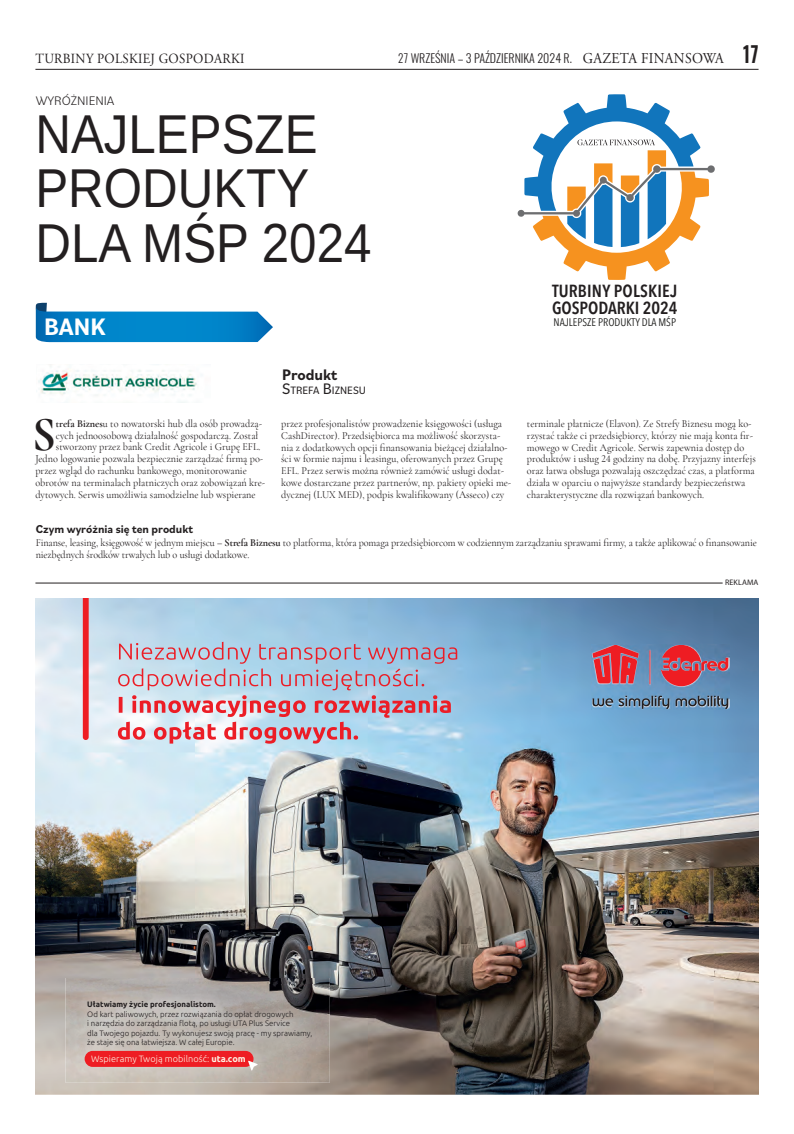
<style>
.page{position:relative;width:794px;height:1134px;background:#fff}
.page>*{position:absolute;margin:0;border:0;box-sizing:border-box;transform-origin:0 0}
.t1{font:54.7px/54.7px "Arimo";color:#231f20;scale:.9 1}
.t2{font:700 48.8px "Cormorant Garamond";color:#231f20;scale:.95 1}
.t3{font:700 25px "Bilo";color:#fff;scale:.95 1}
.t4{font:600 condensed 17.4px/16.9px "Avenir Next LT Pro";letter-spacing:.01em;color:#231f20}
.t5{font:700 16px "Bilo";color:#231f20;scale:.95 1}
.t6{font:14px "Adobe Garamond Pro";letter-spacing:.025em;color:#231f20;scale:.92 1}
.t7{font:300 13px "Bilo";color:#231f20}
.t8{font:300 12px "Oswald";color:#231f20;scale:.92 1}
.t9{font:700 12px "Bilo";color:#231f20;scale:.95 1}
.t10{font:11.2px "Bilo";color:#231f20;scale:.95 1}
.t11{font:condensed 10.9px "Avenir Next LT Pro";color:#1a1a18}
.t12{font:10.7px/11.9px "Cormorant Garamond";color:#231f20;scale:.95 1}
.t13{font:300 9.2px "Ubuntu";letter-spacing:.005em;color:#fef2e3}
.t14{font:8px "Myriad Pro";letter-spacing:.02em;color:#231f20}
.t15{font:300 7.8px/9.4px "Ubuntu";color:#231f20}
.t16{font:700 7.8px "Ubuntu";color:#231f20}
.s1{font-family:"Adobe Garamond Pro";font-weight:400;font-size:15px}
.s2{font-weight:600;font-size:22px}
.s3{font-size:16px}
.s4{font-weight:700}
</style>
<div class="page">
<hr style="left:35px;top:69px;width:723px;height:1px;background:#231f20">
<hr style="left:35px;top:583px;width:687px;height:1px;background:#231f20">
<img style="left:35px;top:599px;width:723px;height:495px">
<svg style="left:83px;top:599px;width:6px;height:141px"></svg>
<img style="left:65px;top:978px;width:265px;height:105px">
<img style="left:71px;top:985px;width:255px;height:78px">
<div style="left:85px;top:1051px;width:168px;height:16px;background:#ee1d23;border-radius:8px"></div>
<svg style="left:248px;top:1060px;width:10px;height:11px"></svg>
<svg style="left:118px;top:642px;width:339px;height:102px;background:#bfb6c8"></svg>
<img style="left:592px;top:644px;width:137px;height:65px">
<hr style="left:649px;top:650px;width:1px;height:34px;background:#ee1d23">
<svg style="left:661px;top:645px;width:67px;height:41px;background:#a35b72"></svg>
<svg style="left:592px;top:645px;width:47px;height:38px;background:#c74a5a"></svg>
<svg style="left:592px;top:696px;width:136px;height:12px;background:#65819a"></svg>
<svg style="left:517px;top:94px;width:198px;height:186px"></svg>
<svg style="left:36px;top:303px;width:237px;height:39px"></svg>
<img style="left:38px;top:364px;width:159px;height:39px">
<h3 class="t6" style="left:36px;top:53px;width:228px">TURBINY POLSKIEJ GOSPODARKI</h3>
<p class="t8" style="left:398px;top:54px;width:393px">27 WRZEŚNIA – 3 PAŹDZIERNIKA 2024 R. <span class="s1">GAZETA FINANSOWA</span> <span class="s2">17</span></p>
<p class="t7" style="left:36px;top:96px;width:80px">WYRÓŻNIENIA</p>
<h1 class="t1" style="left:35px;top:106px;width:375px">NAJLEPSZE<br>PRODUKTY<br>DLA MŚP 2024</h1>
<h3 class="t3" style="left:44px;top:318px;width:66px">BANK</h3>
<h3 class="t5" style="left:282px;top:369px;width:60px">Produkt</h3>
<p class="t10" style="left:282px;top:387px;width:90px"><span class="s3">S</span>TREFA <span class="s3">B</span>IZNESU</p>
<h3 class="t4" style="left:552px;top:283px;width:127px">TURBINY POLSKIEJ<br>GOSPODARKI 2024</h3>
<p class="t11" style="left:553px;top:316px;width:124px">NAJLEPSZE PRODUKTY DLA MŚP</p>
<h2 class="t2" style="left:32px;top:405px;width:27px">S</h2>
<p class="t12" style="left:56px;top:417px;width:218px"><span class="s4">trefa Biznes</span>u to nowatorski hub dla osób prowadzą-</p>
<p class="t12" style="left:56px;top:429px;width:214px">cych jednoosobową działalność gospodarczą. Został</p>
<p class="t12" style="left:56px;top:441px;width:217px">stworzony przez bank Credit Agricole i Grupę EFL.</p>
<p class="t12" style="left:35px;top:453px;width:241px">Jedno logowanie pozwala bezpiecznie zarządzać firmą po-</p>
<p class="t12" style="left:35px;top:465px;width:224px">przez wgląd do rachunku bankowego, monitorowanie</p>
<p class="t12" style="left:35px;top:477px;width:243px">obrotów na terminalach płatniczych oraz zobowiązań kre-</p>
<p class="t12" style="left:35px;top:489px;width:233px">dytowych. Serwis umożliwia samodzielne lub wspierane</p>
<p class="t9" style="left:36px;top:525px;width:167px">Czym wyróżnia się ten produkt</p>
<p class="t12" style="left:281px;top:417px;width:244px">przez profesjonalistów prowadzenie księgowości (usługa CashDirector). Przedsiębiorca ma możliwość skorzysta&shy;nia z dodatkowych opcji finansowania bieżącej działalno&shy;ści w formie najmu i leasingu, oferowanych przez Grupę EFL. Przez serwis można również zamówić usługi dodat&shy;kowe dostarczane przez partnerów, np. pakiety opieki me&shy;dycznej (LUX MED), podpis kwalifikowany (Asseco) czy</p>
<p class="t12" style="left:527px;top:417px;width:242px">terminale płatnicze (Elavon). Ze Strefy Biznesu mogą ko&shy;rzystać także ci przedsiębiorcy, którzy nie mają konta fir&shy;mowego w Credit Agricole. Serwis zapewnia dostęp do produktów i usług 24 godziny na dobę. Przyjazny interfejs oraz łatwa obsługa pozwalają oszczędzać czas, a platforma działa w oparciu o najwyższe standardy bezpieczeństwa charakterystyczne dla rozwiązań bankowych.</p>
<p class="t12" style="left:36px;top:536px;width:760px">Finanse, leasing, księgowość w jednym miejscu – <span class="s4">Strefa Biznesu</span> to platforma, która pomaga przedsiębiorcom w codziennym zarządzaniu sprawami firmy, a także aplikować o finansowanie niezbędnych środków trwałych lub o usługi dodatkowe.</p>
<p class="t16" style="left:87px;top:1000px;width:130px">Ułatwiamy życie profesjonalistom.</p>
<p class="t15" style="left:87px;top:1010px;width:227px">Od kart paliwowych, przez rozwiązania do opłat drogowych<br>i narzędzia do zarządzania flotą, po usługi UTA Plus Service<br>dla Twojego pojazdu. Ty wykonujesz swoją pracę - my sprawiamy, że staje się ona łatwiejsza. W całej Europie.</p>
<p class="t13" style="left:91px;top:1055px;width:156px">Wspieramy Twoją mobilność: <span class="s4">uta.com</span></p>
<p class="t14" style="left:725px;top:579px;width:35px">REKLAMA</p>
</div>
